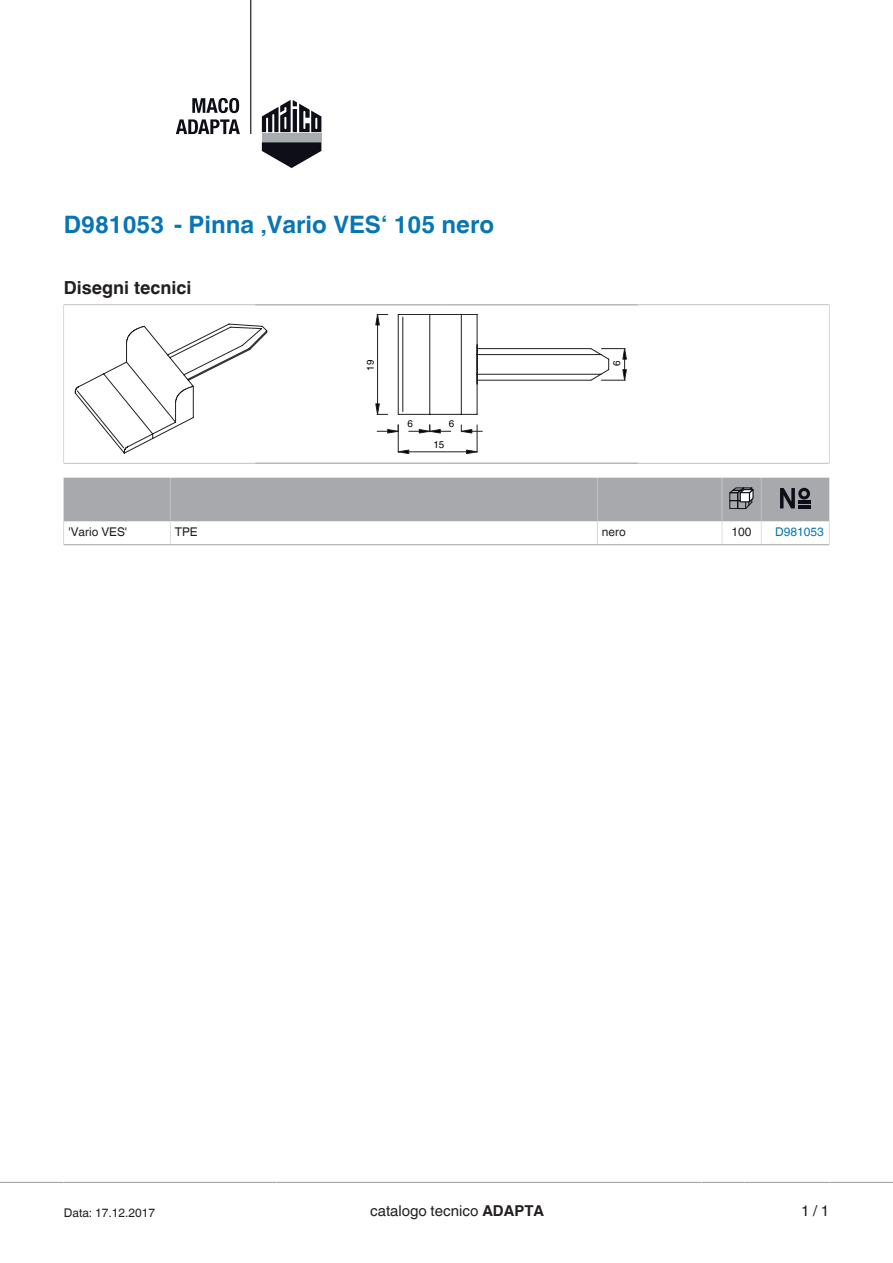
<style>
.page{position:relative;width:893px;height:1263px;background:#fff}
.page>*{position:absolute;margin:0;border:0;box-sizing:border-box;transform-origin:0 0}
.t1{font:700 24px "Helvetica Linotype";color:#0876b5}
.t2{font:700 18px "Helvetica Linotype";color:#231f20}
.t3{font:15px "Helvetica Linotype";color:#231f20}
.t4{font:12px "Helvetica Linotype";color:#231f20}
.t5{font:12px "Helvetica Linotype";color:#0876b5}
.t6{font:9.75px "Helvetica Linotype";color:#000}
.s1{font-weight:700}
</style>
<div class="page">
<hr style="left:250px;top:0;width:1px;height:134px;background:#231f20">
<svg style="left:192px;top:98px;width:47px;height:15px"></svg>
<svg style="left:176px;top:119px;width:64px;height:15px"></svg>
<hr style="left:251px;top:0;width:1px;height:134px;background:#231f20">
<div style="left:262px;top:134px;width:59px;height:8px;background:#a7acae"></div>
<svg style="left:262px;top:142px;width:59px;height:26px"></svg>
<svg style="left:262px;top:100px;width:59px;height:32px"></svg>
<svg style="left:0;top:1182px;width:893px;height:1px"></svg>
<hr style="left:64px;top:305px;width:191px;height:1px;background:#a8a9ad">
<svg style="left:63px;top:305px;width:1px;height:158px"></svg>
<hr style="left:255px;top:305px;width:191px;height:1px;background:#a8a9ad">
<hr style="left:446px;top:305px;width:192px;height:1px;background:#a8a9ad">
<hr style="left:638px;top:305px;width:191px;height:1px;background:#a8a9ad">
<svg style="left:829px;top:305px;width:1px;height:158px"></svg>
<hr style="left:64px;top:463px;width:191px;height:1px;background:#a8a9ad">
<hr style="left:255px;top:463px;width:191px;height:1px;background:#a8a9ad">
<hr style="left:446px;top:463px;width:192px;height:1px;background:#a8a9ad">
<hr style="left:638px;top:463px;width:191px;height:1px;background:#a8a9ad">
<svg style="left:63px;top:477px;width:767px;height:68px"></svg>
<hr style="left:64px;top:545px;width:106px;height:1px;background:#a8a9ad">
<hr style="left:170px;top:545px;width:427px;height:1px;background:#a8a9ad">
<hr style="left:597px;top:545px;width:125px;height:1px;background:#a8a9ad">
<hr style="left:722px;top:545px;width:39px;height:1px;background:#a8a9ad">
<hr style="left:761px;top:545px;width:68px;height:1px;background:#a8a9ad">
<svg style="left:75px;top:314px;width:526px;height:140px"></svg>
<svg style="left:393px;top:449px;width:17px;height:5px"></svg>
<svg style="left:466px;top:449px;width:16px;height:5px"></svg>
<svg style="left:409px;top:425px;width:73px;height:9px"></svg>
<hr style="left:377px;top:325px;width:1px;height:79px;background:#231f20">
<svg style="left:375px;top:314px;width:13px;height:12px"></svg>
<svg style="left:375px;top:403px;width:28px;height:31px"></svg>
<hr style="left:477px;top:348px;width:114px;height:1px;background:#231f20">
<hr style="left:477px;top:380px;width:114px;height:1px;background:#231f20">
<svg style="left:601px;top:348px;width:26px;height:33px"></svg>
<h1 class="t1" style="left:64px;top:211px;width:432px">D981053 - Pinna ‚Vario VES‘ 105 nero</h1>
<h2 class="t2" style="left:64px;top:277px;width:129px">Disegni tecnici</h2>
<p class="t6" style="left:365px;top:370px;width:12px;rotate:-90deg">19</p>
<p class="t6" style="left:611px;top:366px;width:7px;rotate:-90deg">6</p>
<p class="t6" style="left:407px;top:418px;width:7px">6</p>
<p class="t6" style="left:449px;top:418px;width:7px">6</p>
<p class="t6" style="left:433px;top:439px;width:12px">15</p>
<p class="t4" style="left:68px;top:525px;width:60px">'Vario VES'</p>
<p class="t4" style="left:175px;top:525px;width:24px">TPE</p>
<p class="t4" style="left:602px;top:525px;width:25px">nero</p>
<p class="t4" style="left:732px;top:525px;width:22px">100</p>
<p class="t5" style="left:775px;top:525px;width:50px">D981053</p>
<p class="t4" style="left:64px;top:1205px;width:93px">Data: 17.12.2017</p>
<p class="t3" style="left:370px;top:1202px;width:176px">catalogo tecnico <span class="s1">ADAPTA</span></p>
<p class="t3" style="left:801px;top:1202px;width:30px">1 / 1</p>
</div>
